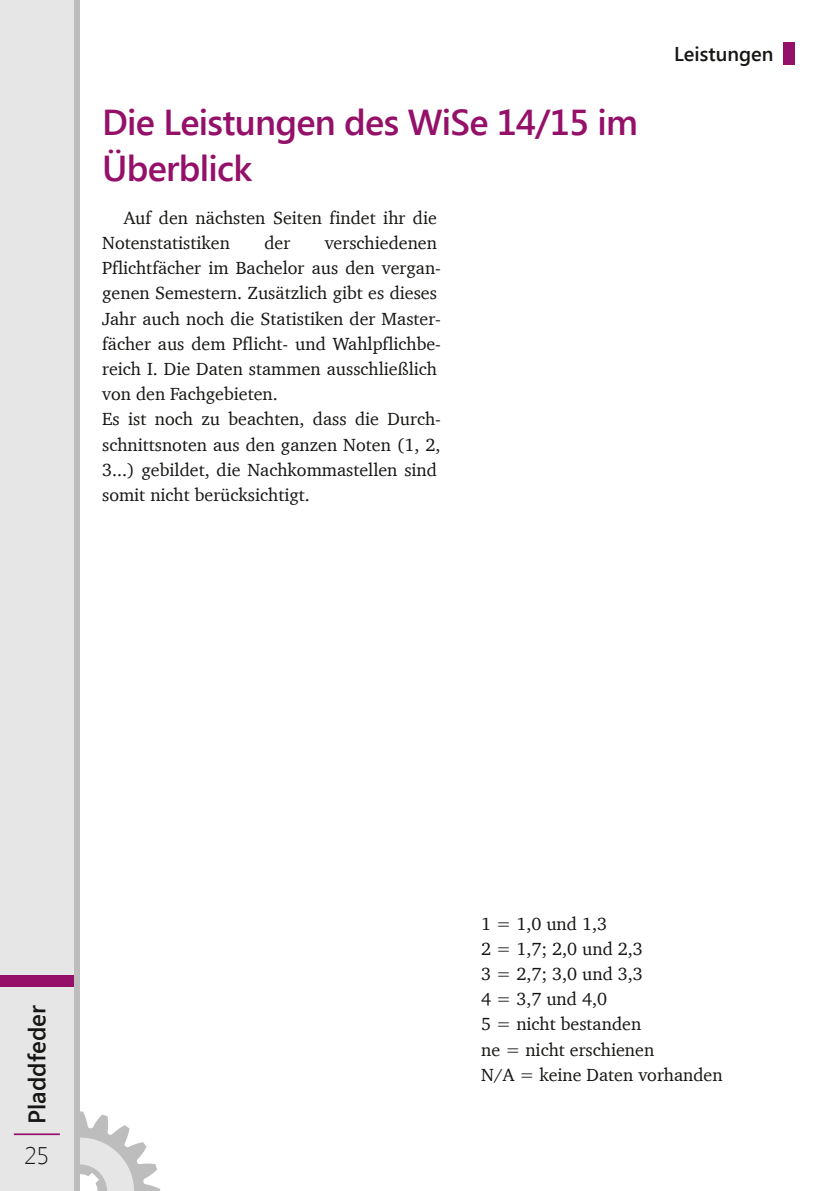
<style>
.page{position:relative;width:840px;height:1191px;background:#fff}
.page>*{position:absolute;margin:0;border:0;box-sizing:border-box;transform-origin:0 0}
.t1{font:600 36px/46px "Segoe UI";letter-spacing:-.02em;color:#941069}
.t2{font:600 24px "Segoe UI";color:#161614}
.t3{font:300 24px "Segoe UI";color:#161614}
.t4{font:600 20px "Segoe UI";color:#161614}
.t5{font:18px/25.2px "Charter";color:#161614}
</style>
<div class="page">
<svg style="left:79px;top:1111px;width:81px;height:80px"></svg>
<div style="left:62px;top:0;width:17px;height:1191px;background:#bdbdbd"></div>
<div style="left:0;top:0;width:74px;height:1191px;background:#e6e6e6"></div>
<div style="left:0;top:975px;width:74px;height:11px;background:#941069"></div>
<hr style="left:14px;top:1133px;width:46px;height:2px;background:#941069">
<div style="left:782px;top:43px;width:12px;height:22px;background:#941069"></div>
<h1 class="t1" style="left:102px;top:103px;width:537px">Die Leistungen des WiSe 14/15 im<br>Überblick</h1>
<p class="t5" style="left:102px;top:206px;width:336px;text-indent:22px">Auf den nächsten Seiten findet ihr die<br>Notenstatistiken</p>
<p class="t5" style="left:102px;top:231px;width:340px;text-indent:222px">verschiedenen Pflichtfächer im Bachelor aus den vergan&shy;genen Semestern. Zusätzlich gibt es dieses Jahr auch noch die Statistiken der Master&shy;fächer aus dem Pflicht- und Wahlpflichbe&shy;reich I. Die Daten stammen ausschließlich von den Fachgebieten.<br>Es ist noch zu beachten, dass die Durch&shy;schnittsnoten aus den ganzen Noten (1, 2, 3...) gebildet, die Nachkommastellen sind somit nicht berücksichtigt.</p>
<p class="t5" style="left:264px;top:231px;width:27px">der</p>
<p class="t4" style="left:673px;top:46px;width:101px">Leistungen</p>
<h2 class="t2" style="left:27px;top:1124px;width:120px;rotate:-90deg">Pladdfeder</h2>
<h2 class="t3" style="left:25px;top:1141px;width:26px">25</h2>
<p class="t5" style="left:481px;top:912px;width:243px">1 = 1,0 und 1,3<br>2 = 1,7; 2,0 und 2,3<br>3 = 2,7; 3,0 und 3,3<br>4 = 3,7 und 4,0<br>5 = nicht bestanden<br>ne = nicht erschienen<br>N/A = keine Daten vorhanden</p>
</div>
